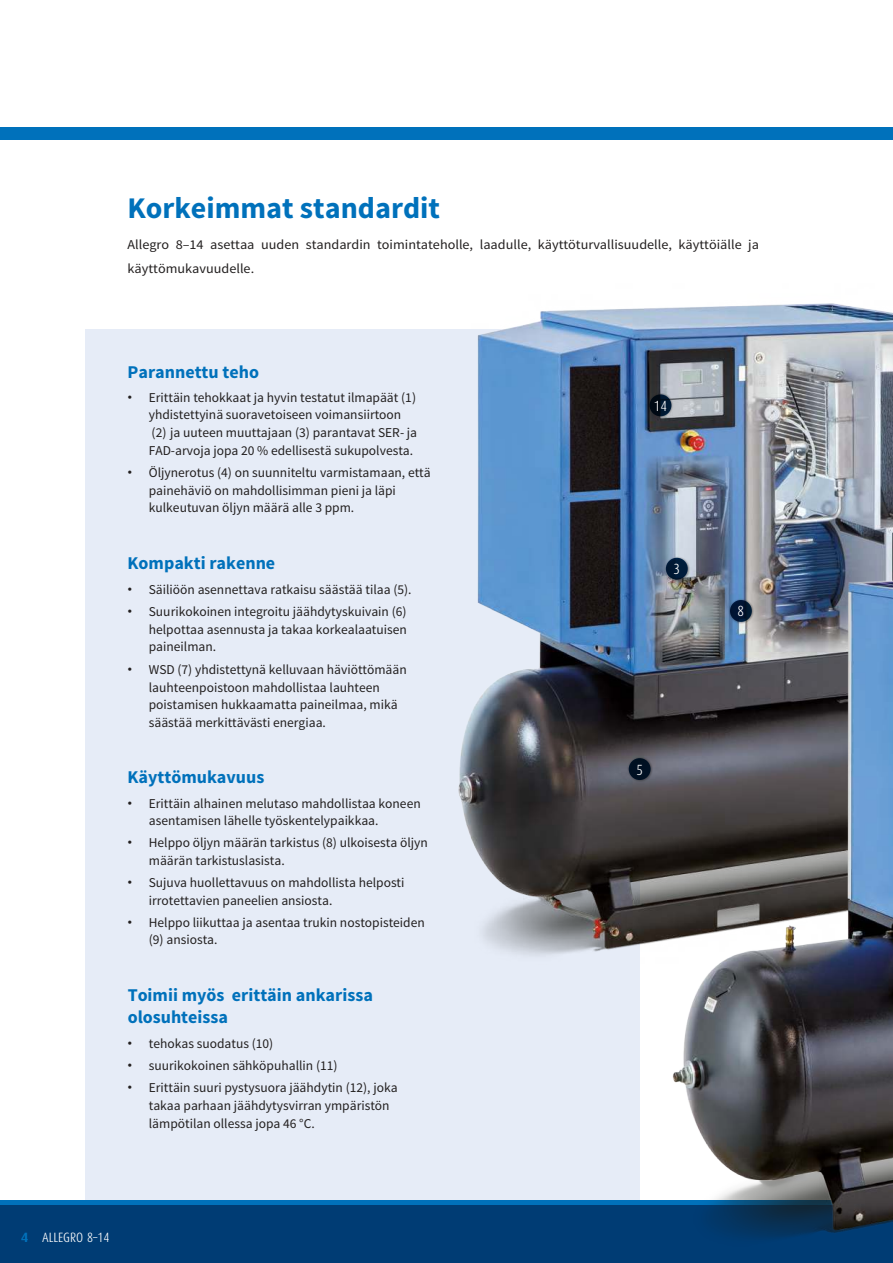
<style>
.page{position:relative;width:893px;height:1263px;background:#fff}
.page>*{position:absolute;margin:0;border:0;box-sizing:border-box;transform-origin:0 0}
.t1{font:700 30px "Source Sans Pro";color:#0071bb}
.t2{font:700 18px/21.6px "Source Sans Pro";color:#0071bb}
.t3{font:300 14.7px "Dax Condensed";color:#fff}
.t4{font:13.5px/17.7px "Source Sans Pro";color:#221f1f}
.t5{font:13.5px/24px "Source Sans Pro";color:#221f1f;scale:1.05 1}
.t6{font:300 13.5px "Dax Condensed";color:#fff}
.s1{font-family:"Dax";font-weight:500}
.s2{font-family:"Dax";font-weight:700;color:#0071bb}
</style>
<div class="page">
<div style="left:85px;top:329px;width:555px;height:879px;background:#e6ecf7"></div>
<div style="left:0;top:128px;width:893px;height:12px;background:#0071bb"></div>
<div style="left:0;top:1202px;width:893px;height:61px;background:#003c74"></div>
<div style="left:0;top:1200px;width:893px;height:5px;background:#0071bb"></div>
<img style="left:458px;top:303px;width:435px;height:653px">
<img style="left:670px;top:547px;width:223px;height:690px">
<div style="left:648px;top:393px;width:26px;height:25px;background:#221f1f;opacity:.5"></div>
<svg style="left:649px;top:394px;width:22px;height:22px"></svg>
<div style="left:627px;top:756px;width:26px;height:26px;background:#221f1f;opacity:.5"></div>
<div style="left:629px;top:758px;width:22px;height:22px;background:#001023;border-radius:50%"></div>
<div style="left:664px;top:556px;width:26px;height:26px;background:#221f1f;opacity:.5"></div>
<svg style="left:666px;top:558px;width:22px;height:22px"></svg>
<div style="left:728px;top:598px;width:26px;height:26px;background:#221f1f;opacity:.5"></div>
<svg style="left:730px;top:600px;width:22px;height:22px"></svg>
<h1 class="t1" style="left:128px;top:189px;width:314px">Korkeimmat standardit</h1>
<p class="t5" style="left:128px;top:233px;width:603px">Allegro 8–14 asettaa uuden standardin toimintateholle, laadulle, käyttöturvallisuudelle, käyttöiälle ja käyttömukavuudelle.</p>
<h2 class="t2" style="left:128px;top:361px;width:133px">Parannettu teho</h2>
<p class="t4" style="left:149px;top:389px;width:270px;text-indent:-21px"><span class="s1">•</span> Erittäin tehokkaat ja hyvin testatut ilmapäät (1) yhdistettyinä suoravetoiseen voimansiirtoon (2) ja uuteen muuttajaan (3) parantavat SER- ja FAD-arvoja jopa 20 % edellisestä sukupolvesta.</p>
<p class="t4" style="left:149px;top:464px;width:283px;text-indent:-21px"><span class="s1">•</span> Öljynerotus (4) on suunniteltu varmistamaan, että painehäviö on mahdollisimman pieni ja läpi kulkeutuvan öljyn määrä alle 3 ppm.</p>
<h2 class="t2" style="left:128px;top:553px;width:149px">Kompakti rakenne</h2>
<p class="t4" style="left:128px;top:581px;width:286px"><span class="s1">•</span> Säiliöön asennettava ratkaisu säästää tilaa (5).</p>
<p class="t4" style="left:149px;top:603px;width:260px;text-align:justify;text-indent:-21px"><span class="s1">•</span> Suurikokoinen integroitu jäähdytyskuivain (6) helpottaa asennusta ja takaa korkealaatuisen paineilman.</p>
<p class="t4" style="left:149px;top:660px;width:260px;text-indent:-21px"><span class="s1">•</span> WSD (7) yhdistettynä kelluvaan häviöttömään lauhteenpoistoon mahdollistaa lauhteen poistamisen hukkaamatta paineilmaa, mikä säästää merkittävästi energiaa.</p>
<h2 class="t2" style="left:128px;top:767px;width:138px">Käyttömukavuus</h2>
<p class="t4" style="left:149px;top:795px;width:273px;text-indent:-21px"><span class="s1">•</span> Erittäin alhainen melutaso mahdollistaa koneen asentamisen lähelle työskentelypaikkaa.</p>
<p class="t4" style="left:149px;top:834px;width:280px;text-indent:-21px"><span class="s1">•</span> Helppo öljyn määrän tarkistus (8) ulkoisesta öljyn määrän tarkistuslasista.</p>
<p class="t4" style="left:149px;top:874px;width:257px;text-indent:-21px"><span class="s1">•</span> Sujuva huollettavuus on mahdollista helposti irrotettavien paneelien ansiosta.</p>
<p class="t4" style="left:149px;top:914px;width:277px;text-indent:-21px"><span class="s1">•</span> Helppo liikuttaa ja asentaa trukin nostopisteiden (9) ansiosta.</p>
<h2 class="t2" style="left:128px;top:985px;width:247px">Toimii myös erittäin ankarissa olosuhteissa</h2>
<p class="t4" style="left:128px;top:1034px;width:147px"><span class="s1">•</span> tehokas suodatus (10)</p>
<p class="t4" style="left:128px;top:1057px;width:212px"><span class="s1">•</span> suurikokoinen sähköpuhallin (11)</p>
<p class="t4" style="left:149px;top:1079px;width:250px;text-indent:-21px"><span class="s1">•</span> Erittäin suuri pystysuora jäähdytin (12), joka takaa parhaan jäähdytysvirran ympäristön lämpötilan ollessa jopa 46 °C.</p>
<p class="t3" style="left:654px;top:397px;width:15px">14</p>
<p class="t3" style="left:673px;top:560px;width:8px">3</p>
<p class="t3" style="left:636px;top:761px;width:8px">5</p>
<p class="t3" style="left:738px;top:603px;width:8px">8</p>
<p class="t6" style="left:21px;top:1229px;width:90px"><span class="s2">4</span> ALLEGRO 8–14</p>
</div>
